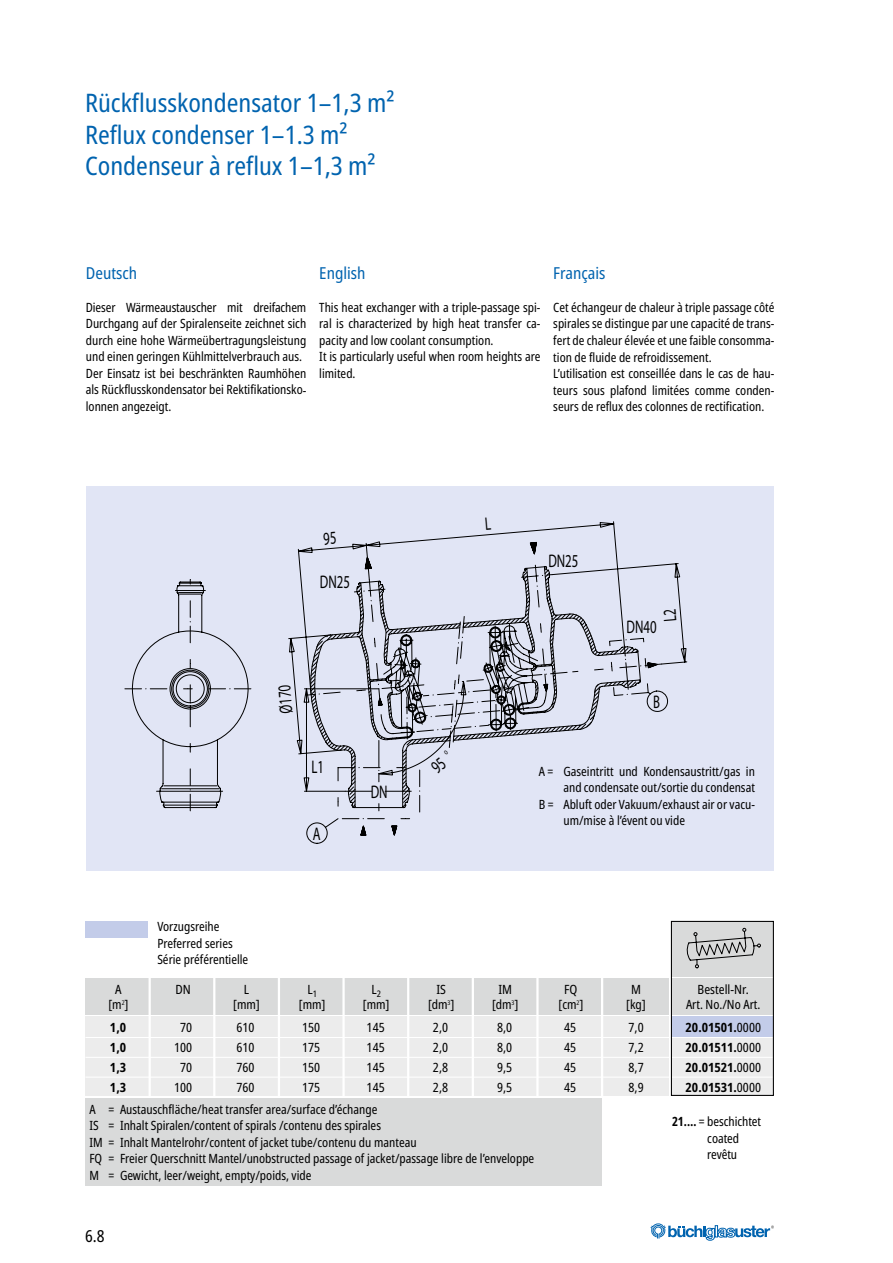
<style>
.page{position:relative;width:893px;height:1263px;background:#fff}
.page>*{position:absolute;margin:0;border:0;box-sizing:border-box;transform-origin:0 0}
.t1{font:condensed 25.5px/31.5px "Noto Sans";color:#0063af}
.t2{font:18.3px "Myriad";color:#000;scale:.7 1}
.t3{font:condensed 16.5px "Noto Sans";color:#0063af}
.t4{font:condensed 16.5px "Noto Sans";color:#000}
.t5{font:condensed 12.75px/16.5px "Noto Sans";color:#000}
.t6{font:700 condensed 12.75px "Noto Sans";color:#000}
.s1{font-weight:400}
.s2{font-weight:700}
</style>
<div class="page">
<div style="left:85px;top:1017px;width:689px;height:79px;background:#ececec"></div>
<div style="left:671px;top:1016px;width:102px;height:22px;background:#c3cce9"></div>
<div style="left:671px;top:921px;width:102px;height:55px;background:#d9dada"></div>
<div style="left:86px;top:486px;width:688px;height:384px;background:#e1e5f5"></div>
<svg style="left:124px;top:579px;width:297px;height:265px"></svg>
<svg style="left:237px;top:569px;width:451px;height:223px"></svg>
<svg style="left:684px;top:920px;width:82px;height:49px"></svg>
<div style="left:85px;top:978px;width:689px;height:37px;background:#d9dada"></div>
<hr style="left:669px;top:971px;width:2px;height:126px;background:#fff">
<hr style="left:85px;top:1037px;width:688px;height:1px;background:#fff">
<hr style="left:85px;top:1057px;width:688px;height:1px;background:#fff">
<hr style="left:85px;top:1076px;width:688px;height:2px;background:#fff">
<div style="left:671px;top:921px;width:103px;height:175px;border:1px solid #000"></div>
<hr style="left:149px;top:976px;width:2px;height:121px;background:#fff">
<hr style="left:213px;top:976px;width:2px;height:122px;background:#fff">
<hr style="left:278px;top:976px;width:2px;height:122px;background:#fff">
<hr style="left:342px;top:976px;width:3px;height:121px;background:#fff">
<hr style="left:407px;top:976px;width:2px;height:122px;background:#fff">
<hr style="left:472px;top:976px;width:2px;height:121px;background:#fff">
<hr style="left:536px;top:976px;width:3px;height:122px;background:#fff">
<hr style="left:601px;top:976px;width:2px;height:212px;background:#fff">
<div style="left:85px;top:1099px;width:516px;height:87px;background:#d9dada"></div>
<div style="left:85px;top:921px;width:63px;height:17px;background:#c3cce9"></div>
<svg style="left:651px;top:1224px;width:123px;height:16px"></svg>
<svg style="left:309px;top:579px;width:239px;height:229px"></svg>
<svg style="left:297px;top:521px;width:382px;height:48px"></svg>
<svg style="left:664px;top:609px;width:13px;height:12px"></svg>
<h1 class="t1" style="left:85px;top:88px;width:311px">Rückflusskondensator 1–1,3 m2<br>Reflux condenser 1–1.3 m2<br>Condenseur à reflux 1–1,3 m2</h1>
<p class="t3" style="left:86px;top:261px;width:53px">Deutsch</p>
<p class="t3" style="left:319px;top:261px;width:48px">English</p>
<p class="t3" style="left:553px;top:261px;width:54px">Français</p>
<p class="t5" style="left:86px;top:299px;width:222px">Dieser Wärmeaustauscher mit dreifachem Durchgang auf der Spiralenseite zeichnet sich durch eine hohe Wärmeübertragungsleistung und einen geringen Kühlmittelverbrauch aus.<br>Der Einsatz ist bei beschränkten Raumhöhen als Rückflusskondensator bei Rektifikationsko&shy;lonnen angezeigt.</p>
<p class="t5" style="left:319px;top:299px;width:223px">This heat exchanger with a triple-passage spi&shy;ral is characterized by high heat transfer ca&shy;pacity and low coolant consumption.<br>It is particularly useful when room heights are limited.</p>
<p class="t5" style="left:553px;top:299px;width:223px">Cet échangeur de chaleur à triple passage côté spirales se distingue par une capacité de trans&shy;fert de chaleur élevée et une faible consomma&shy;tion de fluide de refroidissement.<br>L’utilisation est conseillée dans le cas de hau&shy;teurs sous plafond limitées comme conden&shy;seurs de reflux des colonnes de rectification.</p>
<h2 class="t2" style="left:320px;top:572px;width:44px">DN25</h2>
<h2 class="t2" style="left:277px;top:714px;width:42px;rotate:-95deg">Ø170</h2>
<h2 class="t2" style="left:311px;top:757px;width:20px">L1</h2>
<h2 class="t2" style="left:313px;top:825px;width:13px">A</h2>
<p class="t5" style="left:157px;top:919px;width:93px">Vorzugsreihe<br>Preferred series<br>Série préférentielle</p>
<h2 class="t2" style="left:371px;top:783px;width:26px">DN</h2>
<h2 class="t2" style="left:548px;top:552px;width:44px">DN25</h2>
<h2 class="t2" style="left:627px;top:618px;width:44px">DN40</h2>
<h2 class="t2" style="left:653px;top:693px;width:11px">B</h2>
<p class="t5" style="left:539px;top:763px;width:218px">A = Gaseintritt und Kondensaustritt/gas in</p>
<p class="t5" style="left:563px;top:780px;width:193px">and condensate out/sortie du condensat</p>
<p class="t5" style="left:539px;top:796px;width:218px">B = Abluft oder Vakuum/exhaust air or vacu-</p>
<p class="t5" style="left:563px;top:813px;width:123px">um/mise à l’évent ou vide</p>
<p class="t5" style="left:115px;top:982px;width:8px">A</p>
<p class="t5" style="left:175px;top:982px;width:17px">DN</p>
<p class="t5" style="left:244px;top:982px;width:7px">L</p>
<p class="t5" style="left:307px;top:982px;width:11px">L<sub>1</sub></p>
<p class="t5" style="left:371px;top:982px;width:11px">L<sub>2</sub></p>
<p class="t5" style="left:436px;top:982px;width:11px">IS</p>
<p class="t5" style="left:498px;top:982px;width:15px">IM</p>
<p class="t5" style="left:564px;top:982px;width:15px">FQ</p>
<p class="t5" style="left:631px;top:982px;width:11px">M</p>
<p class="t5" style="left:698px;top:982px;width:53px">Bestell-Nr.</p>
<p class="t5" style="left:108px;top:997px;width:22px">[m<sup>2</sup>]</p>
<p class="t5" style="left:233px;top:997px;width:28px">[mm]</p>
<p class="t5" style="left:299px;top:997px;width:28px">[mm]</p>
<p class="t5" style="left:363px;top:997px;width:28px">[mm]</p>
<p class="t5" style="left:428px;top:997px;width:28px">[dm<sup>3</sup>]</p>
<p class="t5" style="left:492px;top:997px;width:28px">[dm<sup>3</sup>]</p>
<p class="t5" style="left:558px;top:997px;width:26px">[cm<sup>2</sup>]</p>
<p class="t5" style="left:626px;top:997px;width:21px">[kg]</p>
<p class="t5" style="left:686px;top:997px;width:76px">Art. No./No Art.</p>
<p class="t6" style="left:110px;top:1018px;width:18px">1,0</p>
<p class="t5" style="left:180px;top:1020px;width:14px">70</p>
<p class="t5" style="left:236px;top:1020px;width:20px">610</p>
<p class="t5" style="left:302px;top:1020px;width:20px">150</p>
<p class="t5" style="left:367px;top:1020px;width:20px">145</p>
<p class="t5" style="left:433px;top:1020px;width:17px">2,0</p>
<p class="t5" style="left:497px;top:1020px;width:17px">8,0</p>
<p class="t5" style="left:564px;top:1020px;width:14px">45</p>
<p class="t5" style="left:629px;top:1020px;width:17px">7,0</p>
<p class="t6" style="left:686px;top:1018px;width:77px">20.01501.<span class="s1">0000</span></p>
<p class="t6" style="left:110px;top:1038px;width:18px">1,0</p>
<p class="t5" style="left:174px;top:1039px;width:20px">100</p>
<p class="t5" style="left:236px;top:1039px;width:20px">610</p>
<p class="t5" style="left:302px;top:1039px;width:20px">175</p>
<p class="t5" style="left:367px;top:1039px;width:20px">145</p>
<p class="t5" style="left:433px;top:1039px;width:17px">2,0</p>
<p class="t5" style="left:497px;top:1039px;width:17px">8,0</p>
<p class="t5" style="left:564px;top:1039px;width:14px">45</p>
<p class="t5" style="left:629px;top:1039px;width:17px">7,2</p>
<p class="t6" style="left:686px;top:1038px;width:77px">20.01511.<span class="s1">0000</span></p>
<p class="t6" style="left:110px;top:1058px;width:18px">1,3</p>
<p class="t5" style="left:180px;top:1059px;width:14px">70</p>
<p class="t5" style="left:236px;top:1059px;width:20px">760</p>
<p class="t5" style="left:302px;top:1059px;width:20px">150</p>
<p class="t5" style="left:367px;top:1059px;width:20px">145</p>
<p class="t5" style="left:433px;top:1059px;width:17px">2,8</p>
<p class="t5" style="left:497px;top:1059px;width:17px">9,5</p>
<p class="t5" style="left:564px;top:1059px;width:14px">45</p>
<p class="t5" style="left:629px;top:1059px;width:17px">8,7</p>
<p class="t6" style="left:686px;top:1058px;width:77px">20.01521.<span class="s1">0000</span></p>
<p class="t6" style="left:110px;top:1078px;width:18px">1,3</p>
<p class="t5" style="left:174px;top:1079px;width:20px">100</p>
<p class="t5" style="left:236px;top:1079px;width:20px">760</p>
<p class="t5" style="left:302px;top:1079px;width:20px">175</p>
<p class="t5" style="left:367px;top:1079px;width:20px">145</p>
<p class="t5" style="left:433px;top:1079px;width:17px">2,8</p>
<p class="t5" style="left:497px;top:1079px;width:17px">9,5</p>
<p class="t5" style="left:564px;top:1079px;width:14px">45</p>
<p class="t5" style="left:629px;top:1079px;width:17px">8,9</p>
<p class="t6" style="left:686px;top:1078px;width:77px">20.01531.<span class="s1">0000</span></p>
<p class="t5" style="left:89px;top:1101px;width:446px">A = Austauschfläche/heat transfer area/surface d’échange<br>IS = Inhalt Spiralen/content of spirals /contenu des spirales<br>IM = Inhalt Mantelrohr/content of jacket tube/contenu du manteau<br>FQ = Freier Querschnitt Mantel/unobstructed passage of jacket/passage libre de l’enveloppe M = Gewicht, leer/weight, empty/poids, vide</p>
<p class="t5" style="left:707px;top:1114px;width:55px;text-indent:-35px"><span class="s2">21.…</span> = beschichtet coated revêtu</p>
<p class="t4" style="left:85px;top:1225px;width:21px">6.8</p>
</div>
